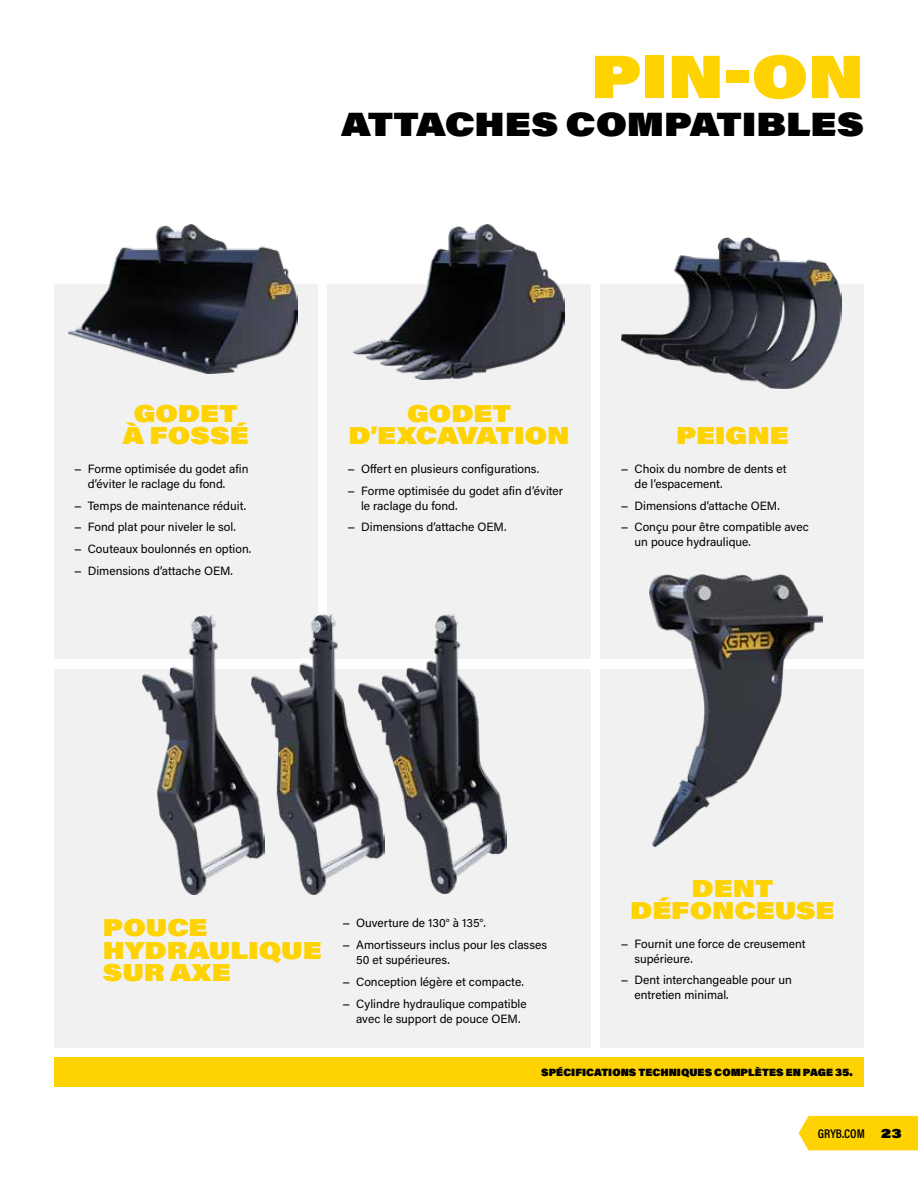
<style>
.page{position:relative;width:918px;height:1188px;background:#fff}
.page>*{position:absolute;margin:0;border:0;box-sizing:border-box;transform-origin:0 0}
.t1{font:900 60px "Acumin Pro Wide";color:#fed301}
.t2{font:900 33px "Acumin Pro Wide";letter-spacing:-.005em;color:#000}
.t3{font:900 24px/22.5px "Acumin Pro Wide";color:#fed301;text-align:center}
.t4{font:600 12.75px "Acumin Pro Cond";color:#000}
.t5{font:900 12.75px "Acumin Pro Wide";color:#000}
.t6{font:12px/15px "Acumin Pro";color:#000}
.t7{font:900 10.5px "Acumin Pro";color:#000}
.s1{font-family:"Acumin Pro Wide"}
</style>
<div class="page">
<div style="left:327px;top:284px;width:264px;height:375px;background:#f1f1f2"></div>
<div style="left:601px;top:284px;width:263px;height:375px;background:#f1f1f2"></div>
<div style="left:601px;top:669px;width:263px;height:378px;background:#f1f1f2"></div>
<div style="left:54px;top:284px;width:263px;height:375px;background:#f1f1f2"></div>
<div style="left:54px;top:669px;width:537px;height:378px;background:#f1f1f2"></div>
<img style="left:354px;top:224px;width:210px;height:155px">
<img style="left:68px;top:224px;width:229px;height:149px">
<img style="left:621px;top:237px;width:220px;height:152px">
<img style="left:650px;top:574px;width:173px;height:273px">
<img style="left:142px;top:615px;width:109px;height:279px">
<img style="left:251px;top:614px;width:108px;height:280px">
<img style="left:359px;top:614px;width:148px;height:280px">
<div style="left:54px;top:1057px;width:810px;height:30px;background:#fed301"></div>
<div style="left:799px;top:1116px;width:119px;height:34px;background:#fed301"></div>
<h1 class="t1" style="left:591px;top:31px;width:275px">PIN-ON</h1>
<h2 class="t2" style="left:342px;top:99px;width:524px">ATTACHES COMPATIBLES</h2>
<h3 class="t3" style="left:123px;top:401px;width:127px">GODET<br>À FOSSÉ</h3>
<p class="t6" style="left:88px;top:461px;width:162px;text-indent:-14px"><span class="s1">–</span> Forme optimisée du godet afin d’éviter le raclage du fond.</p>
<p class="t6" style="left:74px;top:497px;width:173px"><span class="s1">–</span> Temps de maintenance réduit.</p>
<p class="t6" style="left:74px;top:519px;width:163px"><span class="s1">–</span> Fond plat pour niveler le sol.</p>
<p class="t6" style="left:74px;top:541px;width:178px"><span class="s1">–</span> Couteaux boulonnés en option.</p>
<p class="t6" style="left:74px;top:563px;width:160px"><span class="s1">–</span> Dimensions d’attache OEM.</p>
<h3 class="t3" style="left:348px;top:401px;width:223px">GODET<br>D’EXCAVATION</h3>
<p class="t6" style="left:348px;top:461px;width:193px"><span class="s1">–</span> Offert en plusieurs configurations.</p>
<p class="t6" style="left:361px;top:482px;width:204px;text-indent:-14px"><span class="s1">–</span> Forme optimisée du godet afin d’éviter le raclage du fond.</p>
<p class="t6" style="left:348px;top:519px;width:160px"><span class="s1">–</span> Dimensions d’attache OEM.</p>
<h3 class="t3" style="left:676px;top:423px;width:114px">PEIGNE</h3>
<p class="t6" style="left:634px;top:461px;width:154px;text-indent:-14px"><span class="s1">–</span> Choix du nombre de dents et de l’espacement.</p>
<p class="t6" style="left:621px;top:497px;width:160px"><span class="s1">–</span> Dimensions d’attache OEM.</p>
<p class="t6" style="left:634px;top:519px;width:176px;text-indent:-14px"><span class="s1">–</span> Conçu pour être compatible avec un pouce hydraulique.</p>
<h3 class="t3" style="left:103px;top:915px;width:220px;text-align:left">POUCE<br>HYDRAULIQUE<br>SUR AXE</h3>
<p class="t6" style="left:343px;top:915px;width:145px"><span class="s1">–</span> Ouverture de 130° à 135°.</p>
<p class="t6" style="left:356px;top:937px;width:193px;text-indent:-14px"><span class="s1">–</span> Amortisseurs inclus pour les classes<br>50 et supérieures.</p>
<p class="t6" style="left:343px;top:974px;width:183px"><span class="s1">–</span> Conception légère et compacte.</p>
<p class="t6" style="left:356px;top:995px;width:172px;text-indent:-14px"><span class="s1">–</span> Cylindre hydraulique compatible avec le support de pouce OEM.</p>
<h3 class="t3" style="left:630px;top:876px;width:206px">DENT<br>DÉFONCEUSE</h3>
<p class="t6" style="left:634px;top:936px;width:173px;text-indent:-14px"><span class="s1">–</span> Fournit une force de creusement supérieure.</p>
<p class="t6" style="left:634px;top:972px;width:159px;text-indent:-14px"><span class="s1">–</span> Dent interchangeable pour un entretien minimal.</p>
<p class="t7" style="left:541px;top:1065px;width:313px">SPÉCIFICATIONS TECHNIQUES COMPLÈTES EN PAGE 35.</p>
<p class="t4" style="left:818px;top:1125px;width:49px">GRYB.COM</p>
<p class="t5" style="left:881px;top:1123px;width:22px">23</p>
</div>
